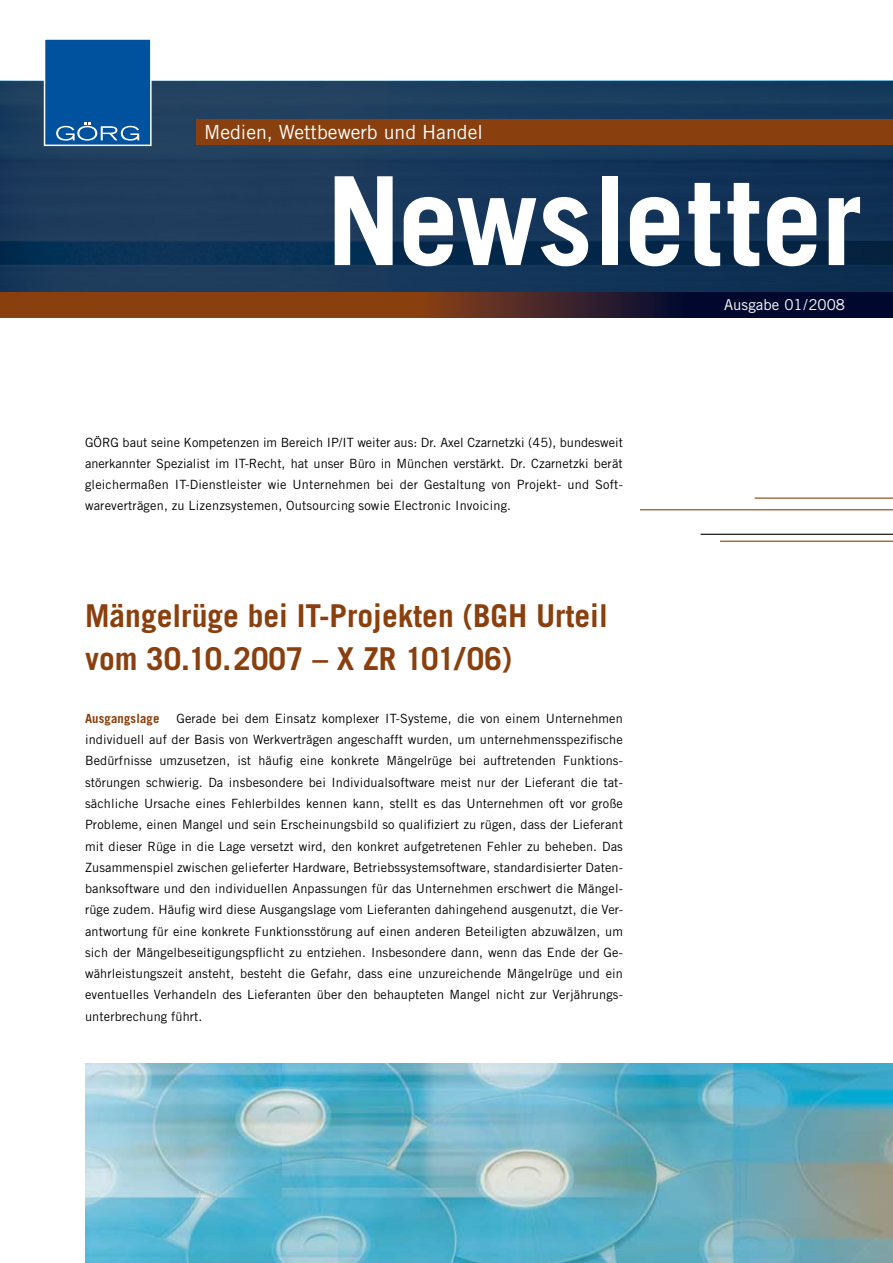
<style>
.page{position:relative;width:893px;height:1263px;background:#fff}
.page>*{position:absolute;margin:0;border:0;box-sizing:border-box;transform-origin:0 0}
.t1{font:700 123px "Trade Gothic";color:#fff}
.t2{font:700 31.5px/42.5px "Trade Gothic";color:#8a400e}
.t3{font:19.5px "Trade Gothic";color:#fff}
.t4{font:15px "Trade Gothic";color:#fff}
.t5{font:12.75px/21.3px "Trade Gothic";letter-spacing:.01em;color:#000;text-align:justify}
.t6{font:700 12.75px "Trade Gothic";letter-spacing:.01em;color:#8a400e}
</style>
<div class="page">
<svg style="left:0;top:81px;width:893px;height:211px;background:#163758"></svg>
<svg style="left:0;top:292px;width:893px;height:26px;background:#552b1c"></svg>
<div style="left:196px;top:119px;width:697px;height:26px;background:#8a400e"></div>
<div style="left:45px;top:39px;width:106px;height:106px;background:#00519e"></div>
<div style="left:44px;top:38px;width:108px;height:108px;border:2px solid #fff"></div>
<svg style="left:56px;top:123px;width:83px;height:18px"></svg>
<img style="left:85px;top:1063px;width:808px;height:200px">
<hr style="left:754px;top:497px;width:139px;height:2px;background:#8a400e">
<hr style="left:720px;top:541px;width:173px;height:1px;background:#8a400e">
<hr style="left:700px;top:534px;width:193px;height:1px;background:#000">
<hr style="left:640px;top:509px;width:253px;height:1px;background:#8a400e">
<h3 class="t3" style="left:204px;top:120px;width:280px">Medien, Wettbewerb und Handel</h3>
<h1 class="t1" style="left:326px;top:146px;width:538px">Newsletter</h1>
<p class="t5" style="left:85px;top:431px;width:539px">GÖRG baut seine Kompetenzen im Bereich IP/IT weiter aus: Dr. Axel Czarnetzki (45), bundesweit anerkannter Spezialist im IT-Recht, hat unser Büro in München verstärkt. Dr. Czarnetzki berät gleichermaßen IT-Dienstleister wie Unternehmen bei der Gestaltung von Projekt- und Soft&shy;wareverträgen, zu Lizenz-systemen, Outsourcing sowie Electronic Invoicing.</p>
<h2 class="t2" style="left:85px;top:594px;width:524px">Mängelrüge bei IT-Projekten (BGH Urteil vom 30.10.2007 – X ZR 101/06)</h2>
<p class="t5" style="left:85px;top:707px;width:539px;text-indent:91px">Gerade bei dem Einsatz komplexer IT-Systeme, die von einem Unternehmen individuell auf der Basis von Werkverträgen angeschafft wurden, um unternehmensspezifische Bedürfnisse umzusetzen, ist häufig eine konkrete Mängelrüge bei auftretenden Funktions&shy;störungen schwierig. Da insbesondere bei Individualsoftware meist nur der Lieferant die tat&shy;sächliche Ursache eines Fehlerbildes kennen kann, stellt es das Unternehmen oft vor große Probleme, einen Mangel und sein Erscheinungsbild so qualifiziert zu rügen, dass der Lieferant mit dieser Rüge in die Lage versetzt wird, den konkret aufgetretenen Fehler zu beheben. Das Zusammenspiel zwischen gelieferter Hardware, Betriebssystemsoftware, standardisierter Daten&shy;banksoftware und den individuellen Anpassungen für das Unternehmen erschwert die Mängel&shy;rüge zudem. Häufig wird diese Ausgangslage vom Lieferanten dahingehend ausgenutzt, die Ver&shy;antwortung für eine konkrete Funktionsstörung auf einen anderen Beteiligten abzuwälzen, um sich der Mängelbeseitigungspflicht zu entziehen. Insbesondere dann, wenn das Ende der Ge&shy;währleistungszeit ansteht, besteht die Gefahr, dass eine unzureichende Mängelrüge und ein eventuelles Verhandeln des Lieferanten über den behaupteten Mangel nicht zur Verjährungs&shy;unterbrechung führt.</p>
<p class="t6" style="left:85px;top:710px;width:76px">Ausgangslage</p>
<p class="t4" style="left:724px;top:296px;width:123px">Ausgabe 01/2008</p>
</div>
